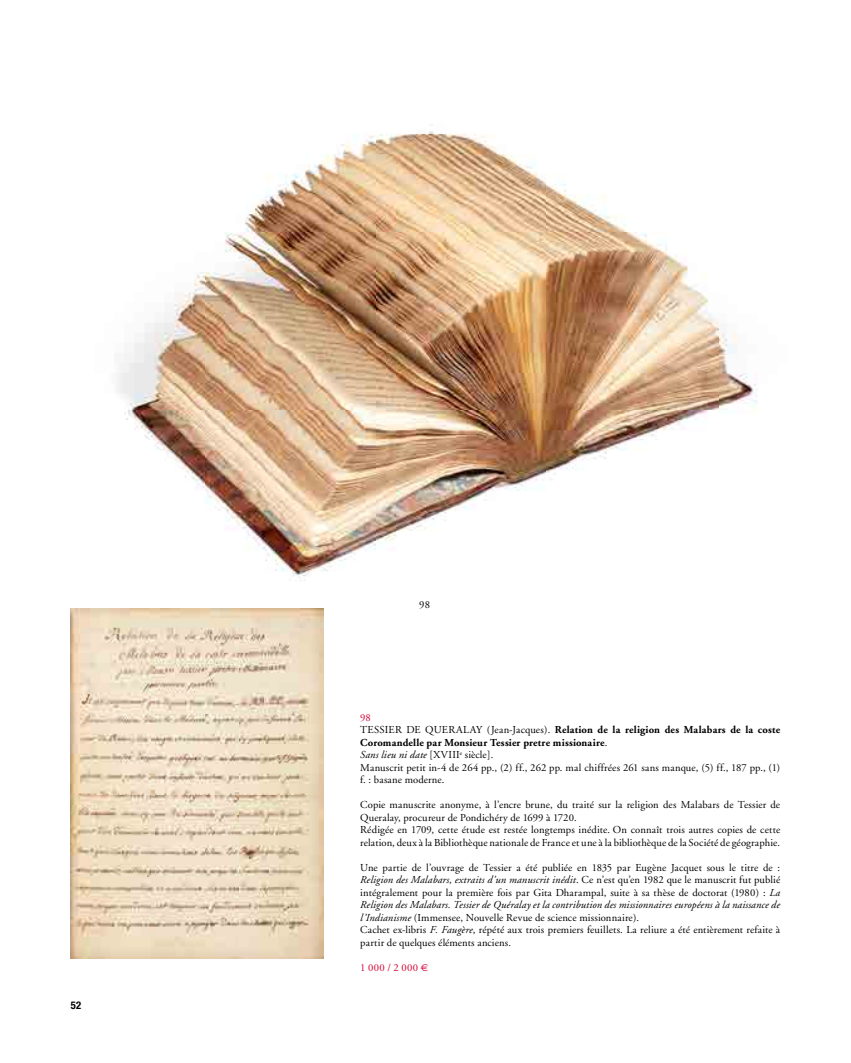
<style>
.page{position:relative;width:851px;height:1063px;background:#fff}
.page>*{position:absolute;margin:0;border:0;box-sizing:border-box;transform-origin:0 0}
.t1{font:10.62px/12.5px "Adobe Garamond";letter-spacing:.01em;color:#000}
.t2{font:10.62px "Adobe Garamond";letter-spacing:.03em;color:#d30033}
.t3{font:700 condensed 10.62px "Helvetica Neue";color:#000}
.s1{color:#d30033}
.s2{font-weight:700}
.s3{font-style:italic}
.s4{font-family:"Euro Sans";font-size:10px}
</style>
<div class="page">
<img style="left:71px;top:633px;width:252px;height:325px">
<img style="left:70px;top:124px;width:688px;height:509px">
<p class="t3" style="left:71px;top:999px;width:12px">52</p>
<p class="t1" style="left:419px;top:599px;width:12px">98</p>
<p class="t1" style="left:360px;top:712px;width:421px"><span class="s1">98<br></span>TESSIER DE QUERALAY (Jean-Jacques). <span class="s2">Relation de la religion des Malabars de la coste Coromandelle par Monsieur Tessier pretre missionaire</span>.<br><span class="s3">Sans lieu ni date</span> [XVIII<sup>e</sup> siècle].<br>Manuscrit petit in-4 de 264 pp., (2) ff., 262 pp. mal chiffrées 261 sans manque, (5) ff., 187 pp., (1) f. : basane moderne.</p>
<p class="t1" style="left:360px;top:799px;width:421px">Copie manuscrite anonyme, à l’encre brune, du traité sur la religion des Malabars de Tessier de Queralay, procureur de Pondichéry de 1699 à 1720.<br>Rédigée en 1709, cette étude est restée longtemps inédite. On connaît trois autres copies de cette relation, deux à la Bibliothèque nationale de France et une à la bibliothèque de la Société de géographie.</p>
<p class="t1" style="left:360px;top:862px;width:421px">Une partie de l’ouvrage de Tessier a été publiée en 1835 par Eugène Jacquet sous le titre de :<br><span class="s3">Religion des Malabars, extraits d’un manuscrit inédit</span>. Ce n’est qu’en 1982 que le manuscrit fut publié intégralement pour la première fois par Gita Dharampal, suite à sa thèse de doctorat (1980) : <span class="s3">La Religion des Malabars. Tessier de Quéralay et la contribution des missionnaires européens à la naissance de l’Indianisme</span> (Immensee, Nouvelle Revue de science missionnaire).<br>Cachet ex-libris <span class="s3">F. Faugère</span>, répété aux trois premiers feuillets. La reliure a été entièrement refaite à partir de quelques éléments anciens.</p>
<p class="t2" style="left:360px;top:962px;width:70px">1 000 / 2 000 <span class="s4">€</span></p>
</div>
